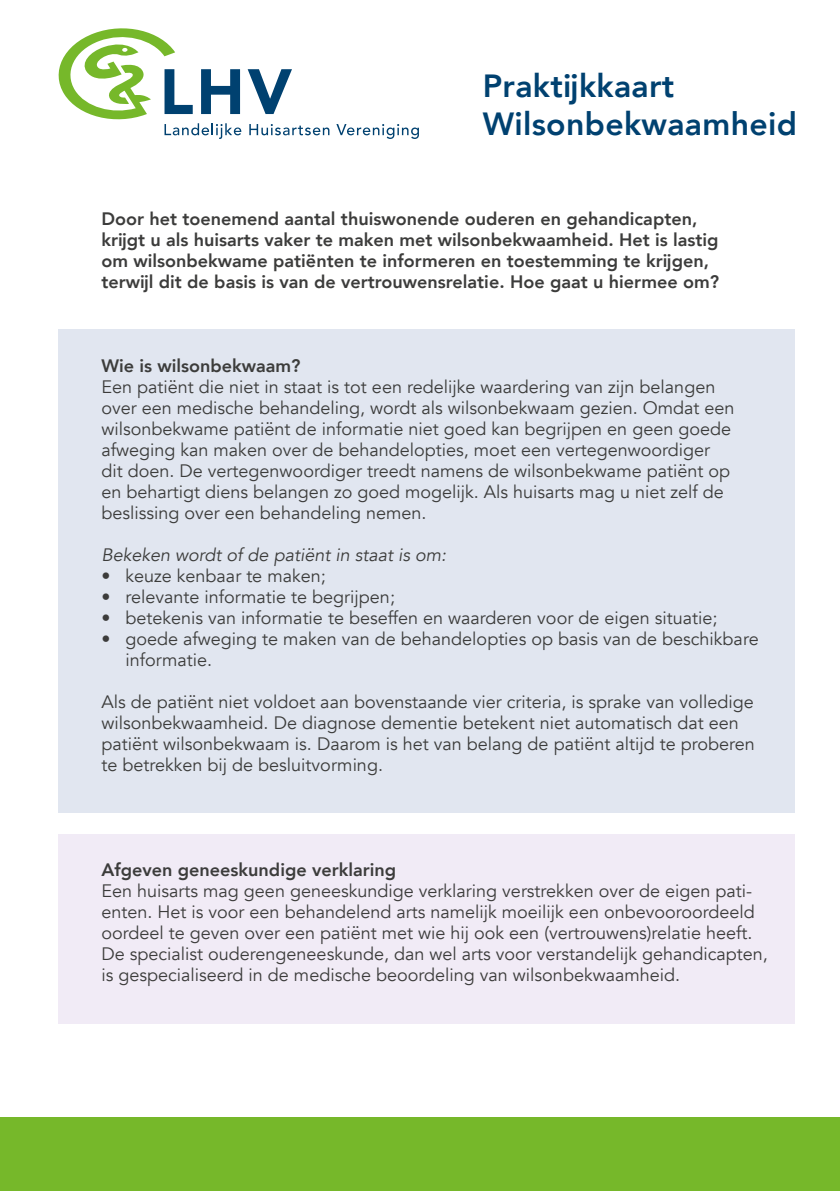
<style>
.page{position:relative;width:840px;height:1191px;background:#fff}
.page>*{position:absolute;margin:0;border:0;box-sizing:border-box;transform-origin:0 0}
.t1{font:800 32px/38px "Avenir";letter-spacing:.01em;color:#004170}
.t2{font:18px/21px "Avenir";color:#3c3c3b}
.t3{font:800 18px/21px "Avenir";color:#3c3c3b}
.t4{font:italic 18px "Avenir";color:#3c3c3b}
</style>
<div class="page">
<div style="left:58px;top:834px;width:735px;height:189px;background:#f1ebf6"></div>
<div style="left:58px;top:330px;width:736px;height:483px;background:#e1e6f0"></div>
<svg style="left:58px;top:28px;width:271px;height:111px"></svg>
<svg style="left:336px;top:124px;width:82px;height:15px"></svg>
<div style="left:0;top:1117px;width:839px;height:74px;background:#76b82a"></div>
<h1 class="t1" style="left:482px;top:67px;width:315px">Praktijkkaart<br>Wilsonbekwaamheid</h1>
<p class="t3" style="left:101px;top:208px;width:619px">Door het toenemend aantal thuiswonende ouderen en gehandicapten, krijgt u als huisarts vaker te maken met wilsonbekwaamheid. Het is lastig om wilsonbekwame patiënten te informeren en toestemming te krijgen, terwijl dit de basis is van de vertrouwensrelatie. Hoe gaat u hiermee om?</p>
<p class="t3" style="left:101px;top:355px;width:200px">Wie is wilsonbekwaam?</p>
<p class="t2" style="left:101px;top:376px;width:634px">Een patiënt die niet in staat is tot een redelijke waardering van zijn belangen over een medische behandeling, wordt als wilsonbekwaam gezien. Omdat een wilsonbekwame patiënt de informatie niet goed kan begrijpen en geen goede afweging kan maken over de behandelopties, moet een vertegenwoordiger dit doen. De vertegenwoordiger treedt namens de wilsonbekwame patiënt op en behartigt diens belangen zo goed mogelijk. Als huisarts mag u niet zelf de beslissing over een behandeling nemen.</p>
<p class="t4" style="left:101px;top:544px;width:346px">Bekeken wordt of de patiënt in staat is om:</p>
<p class="t2" style="left:101px;top:565px;width:226px">• keuze kenbaar te maken;</p>
<p class="t2" style="left:101px;top:586px;width:295px">• relevante informatie te begrijpen;</p>
<p class="t2" style="left:101px;top:607px;width:617px">• betekenis van informatie te beseffen en waarderen voor de eigen situatie;</p>
<p class="t2" style="left:125px;top:628px;width:634px;text-indent:-24px">• goede afweging te maken van de behandelopties op basis van de beschikbare informatie.</p>
<p class="t2" style="left:101px;top:691px;width:654px">Als de patiënt niet voldoet aan bovenstaande vier criteria, is sprake van volledige wilsonbekwaamheid. De diagnose dementie betekent niet automatisch dat een patiënt wilsonbekwaam is. Daarom is het van belang de patiënt altijd te proberen te betrekken bij de besluitvorming.</p>
<p class="t3" style="left:101px;top:859px;width:296px">Afgeven geneeskundige verklaring</p>
<p class="t2" style="left:101px;top:880px;width:667px">Een huisarts mag geen geneeskundige verklaring verstrekken over de eigen pati&shy;ënten. Het is voor een behandelend arts namelijk moeilijk een onbevooroordeeld oordeel te geven over een patiënt met wie hij ook een (vertrouwens)relatie heeft.<br>De specialist ouderengeneeskunde, dan wel arts voor verstandelijk gehandicapten, is gespecialiseerd in de medische beoordeling van wilsonbekwaamheid.</p>
</div>
